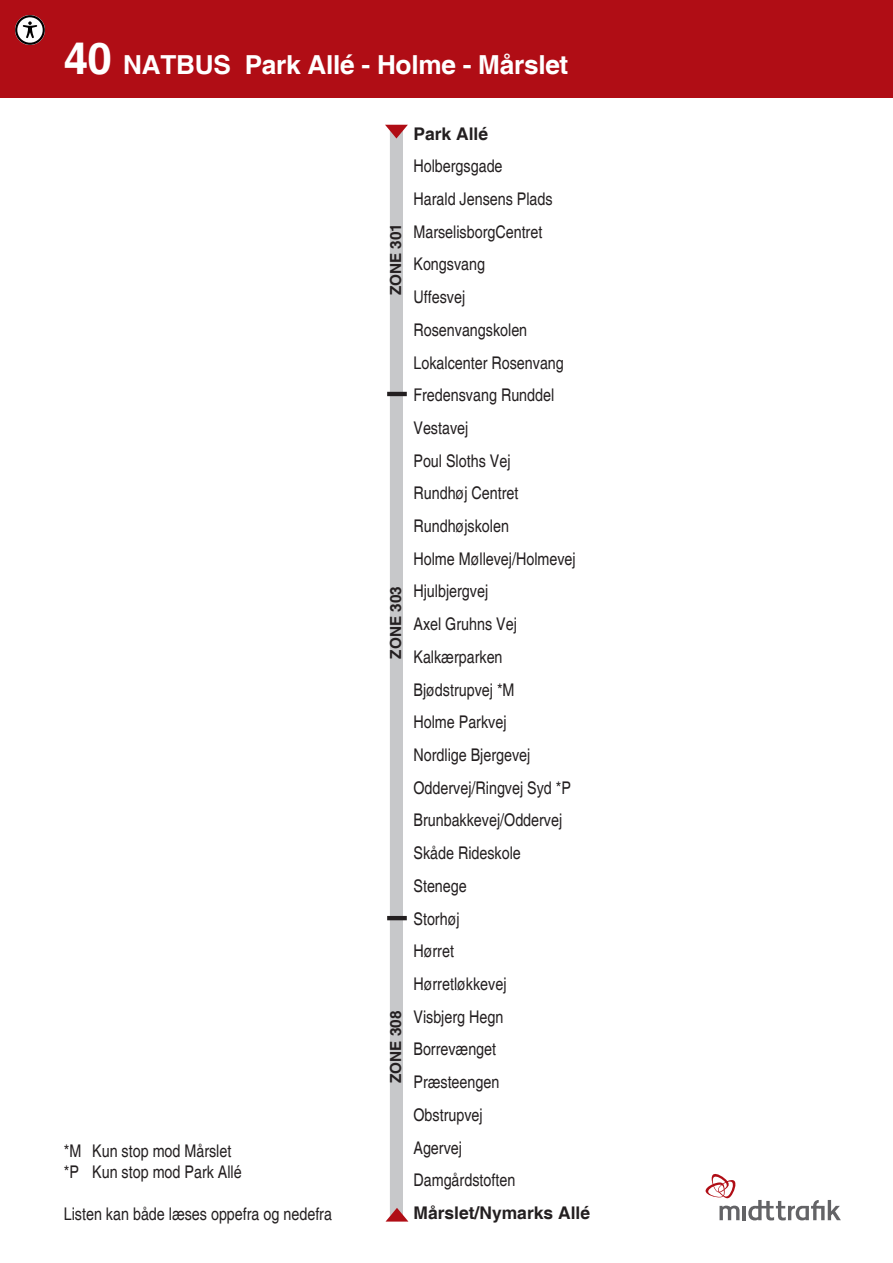
<style>
.page{position:relative;width:893px;height:1263px;background:#fff}
.page>*{position:absolute;margin:0;border:0;box-sizing:border-box;transform-origin:0 0}
.t1{font:700 26.25px "Helvetica";letter-spacing:-.01em;color:#fff}
.t2{font:condensed 17.4px/32.7px "Helvetica";color:#231f20}
.t3{font:700 17.4px "Helvetica";color:#231f20}
.t4{font:700 15.3px "Helvetica";color:#231f20}
.s1{font-size:43.65px}
</style>
<div class="page">
<div style="left:0;top:0;width:893px;height:98px;background:#b00d15"></div>
<svg style="left:719px;top:1205px;width:20px;height:15px"></svg>
<svg style="left:748px;top:1200px;width:93px;height:20px"></svg>
<hr style="left:743px;top:1206px;width:3px;height:14px;background:#636366">
<svg style="left:705px;top:1174px;width:31px;height:25px"></svg>
<div style="left:390px;top:129px;width:13px;height:1087px;background:#c7c8ca"></div>
<svg style="left:385px;top:125px;width:23px;height:13px"></svg>
<svg style="left:386px;top:1208px;width:22px;height:13px"></svg>
<hr style="left:387px;top:392px;width:20px;height:4px;background:#231f20">
<hr style="left:387px;top:916px;width:20px;height:4px;background:#231f20">
<svg style="left:15px;top:15px;width:30px;height:30px"></svg>
<h1 class="t1" style="left:64px;top:49px;width:506px"><span class="s1">40</span> NATBUS Park Allé - Holme - Mårslet</h1>
<p class="t2" style="left:64px;top:1140px;width:179px;line-height:21px">*M Kun stop mod Mårslet *P Kun stop mod Park Allé</p>
<p class="t2" style="left:64px;top:1197px;width:270px">Listen kan både læses oppefra og nedefra</p>
<p class="t4" style="left:386px;top:295px;width:74px;rotate:-90deg">ZONE 301</p>
<p class="t4" style="left:386px;top:658px;width:74px;rotate:-90deg">ZONE 303</p>
<p class="t4" style="left:386px;top:1083px;width:74px;rotate:-90deg">ZONE 308</p>
<p class="t3" style="left:413px;top:123px;width:76px">Park Allé</p>
<p class="t2" style="left:413px;top:150px;width:164px">Holbergsgade<br>Harald Jensens Plads<br>MarselisborgCentret<br>Kongsvang<br>Uffesvej<br>Rosenvangskolen<br>Lokalcenter Rosenvang<br>Fredensvang Runddel<br>Vestavej<br>Poul Sloths Vej<br>Rundhøj Centret<br>Rundhøjskolen<br>Holme Møllevej/Holmevej<br>Hjulbjergvej<br>Axel Gruhns Vej<br>Kalkærparken<br>Bjødstrupvej *M<br>Holme Parkvej<br>Nordlige Bjergevej<br>Oddervej/Ringvej Syd *P<br>Brunbakkevej/Oddervej<br>Skåde Rideskole<br>Stenege<br>Storhøj<br>Hørret<br>Hørretløkkevej<br>Visbjerg Hegn<br>Borrevænget<br>Præsteengen<br>Obstrupvej<br>Agervej<br>Damgårdstoften</p>
<p class="t3" style="left:413px;top:1202px;width:178px">Mårslet/Nymarks Allé</p>
</div>
